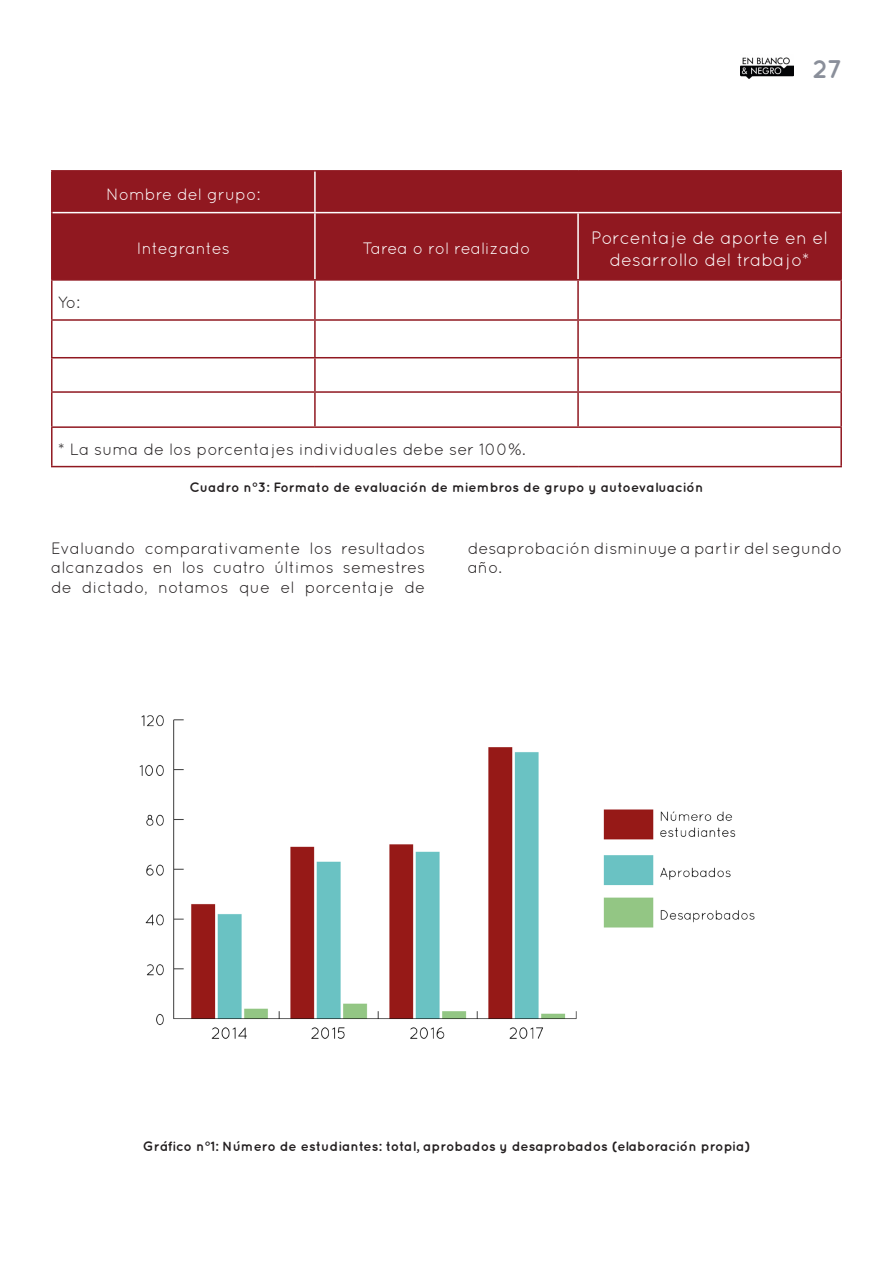
<style>
.page{position:relative;width:893px;height:1263px;background:#fff}
.page>*{position:absolute;margin:0;border:0;box-sizing:border-box;transform-origin:0 0}
.t1{font:700 25.5px "Quicksand";color:#8a8f9a}
.t2{font:18px/21.6px "Quicksand";color:#fff;text-align:center}
.TEXTO{font:16.5px/19.8px "Quicksand";color:#231f20;text-align:justify}
.t3{font:16.5px "Quicksand";color:#fff}
.cuadro{font:700 13.5px "Quicksand";color:#231f20}
</style>
<div class="page">
<img style="left:741px;top:57px;width:52px;height:21px">
<div style="left:53px;top:172px;width:787px;height:107px;background:#901820"></div>
<hr style="left:51px;top:170px;width:264px;height:2px;background:#901820">
<hr style="left:51px;top:172px;width:2px;height:41px;background:#901820">
<hr style="left:315px;top:170px;width:263px;height:2px;background:#901820">
<hr style="left:578px;top:170px;width:264px;height:2px;background:#901820">
<hr style="left:840px;top:172px;width:2px;height:41px;background:#901820">
<hr style="left:51px;top:213px;width:2px;height:66px;background:#901820">
<hr style="left:840px;top:213px;width:2px;height:66px;background:#901820">
<hr style="left:314px;top:172px;width:2px;height:40px;background:#fff">
<hr style="left:53px;top:212px;width:262px;height:1px;background:#fff">
<hr style="left:315px;top:212px;width:263px;height:1px;background:#fff">
<hr style="left:314px;top:213px;width:2px;height:66px;background:#fff">
<hr style="left:578px;top:212px;width:262px;height:1px;background:#fff">
<hr style="left:577px;top:213px;width:2px;height:66px;background:#fff">
<hr style="left:51px;top:279px;width:264px;height:2px;background:#901820">
<hr style="left:51px;top:281px;width:2px;height:38px;background:#901820">
<hr style="left:315px;top:279px;width:263px;height:2px;background:#901820">
<hr style="left:314px;top:281px;width:2px;height:38px;background:#901820">
<hr style="left:578px;top:279px;width:264px;height:2px;background:#901820">
<hr style="left:577px;top:281px;width:2px;height:38px;background:#901820">
<hr style="left:840px;top:281px;width:2px;height:38px;background:#901820">
<hr style="left:51px;top:319px;width:264px;height:2px;background:#901820">
<hr style="left:51px;top:321px;width:2px;height:36px;background:#901820">
<hr style="left:315px;top:319px;width:263px;height:2px;background:#901820">
<hr style="left:314px;top:321px;width:2px;height:36px;background:#901820">
<hr style="left:578px;top:319px;width:264px;height:2px;background:#901820">
<hr style="left:577px;top:321px;width:2px;height:36px;background:#901820">
<hr style="left:840px;top:321px;width:2px;height:36px;background:#901820">
<hr style="left:51px;top:357px;width:264px;height:1px;background:#901820">
<hr style="left:51px;top:358px;width:2px;height:33px;background:#901820">
<hr style="left:315px;top:357px;width:263px;height:1px;background:#901820">
<hr style="left:314px;top:358px;width:2px;height:33px;background:#901820">
<hr style="left:578px;top:357px;width:264px;height:1px;background:#901820">
<hr style="left:577px;top:358px;width:2px;height:33px;background:#901820">
<hr style="left:840px;top:358px;width:2px;height:33px;background:#901820">
<hr style="left:51px;top:391px;width:264px;height:2px;background:#901820">
<hr style="left:51px;top:393px;width:2px;height:33px;background:#901820">
<hr style="left:315px;top:391px;width:263px;height:2px;background:#901820">
<hr style="left:314px;top:393px;width:2px;height:33px;background:#901820">
<hr style="left:578px;top:391px;width:264px;height:2px;background:#901820">
<hr style="left:577px;top:393px;width:2px;height:33px;background:#901820">
<hr style="left:840px;top:393px;width:2px;height:33px;background:#901820">
<hr style="left:51px;top:426px;width:264px;height:2px;background:#901820">
<hr style="left:51px;top:428px;width:2px;height:38px;background:#901820">
<hr style="left:315px;top:426px;width:263px;height:2px;background:#901820">
<hr style="left:578px;top:426px;width:264px;height:2px;background:#901820">
<hr style="left:840px;top:428px;width:2px;height:38px;background:#901820">
<hr style="left:51px;top:466px;width:264px;height:1px;background:#901820">
<hr style="left:315px;top:466px;width:263px;height:1px;background:#901820">
<hr style="left:578px;top:466px;width:264px;height:1px;background:#901820">
<img style="left:139px;top:715px;width:616px;height:324px">
<h1 class="t1" style="left:812px;top:54px;width:31px">27</h1>
<p class="TEXTO" style="left:58px;top:292px;width:24px">Yo:</p>
<p class="t3" style="left:106px;top:184px;width:156px">Nombre del grupo:</p>
<p class="t3" style="left:137px;top:239px;width:95px">Integrantes</p>
<p class="t3" style="left:362px;top:239px;width:169px">Tarea o rol realizado</p>
<p class="t2" style="left:591px;top:227px;width:238px">Porcentaje de aporte en el desarrollo del trabajo*</p>
<p class="TEXTO" style="left:58px;top:439px;width:469px">* La suma de los porcentajes individuales debe ser 100%.</p>
<p class="cuadro" style="left:190px;top:479px;width:515px">Cuadro n°3: Formato de evaluación de miembros de grupo y autoevaluación</p>
<p class="TEXTO" style="left:51px;top:538px;width:376px">Evaluando comparativamente los resultados alcanzados en los cuatro últimos semestres de dictado, notamos que el porcentaje de</p>
<p class="TEXTO" style="left:468px;top:538px;width:376px">desaprobación disminuye a partir del segundo año.</p>
<p class="cuadro" style="left:143px;top:1138px;width:609px">Gráfico n°1: Número de estudiantes: total, aprobados y desaprobados (elaboración propia)</p>
</div>
